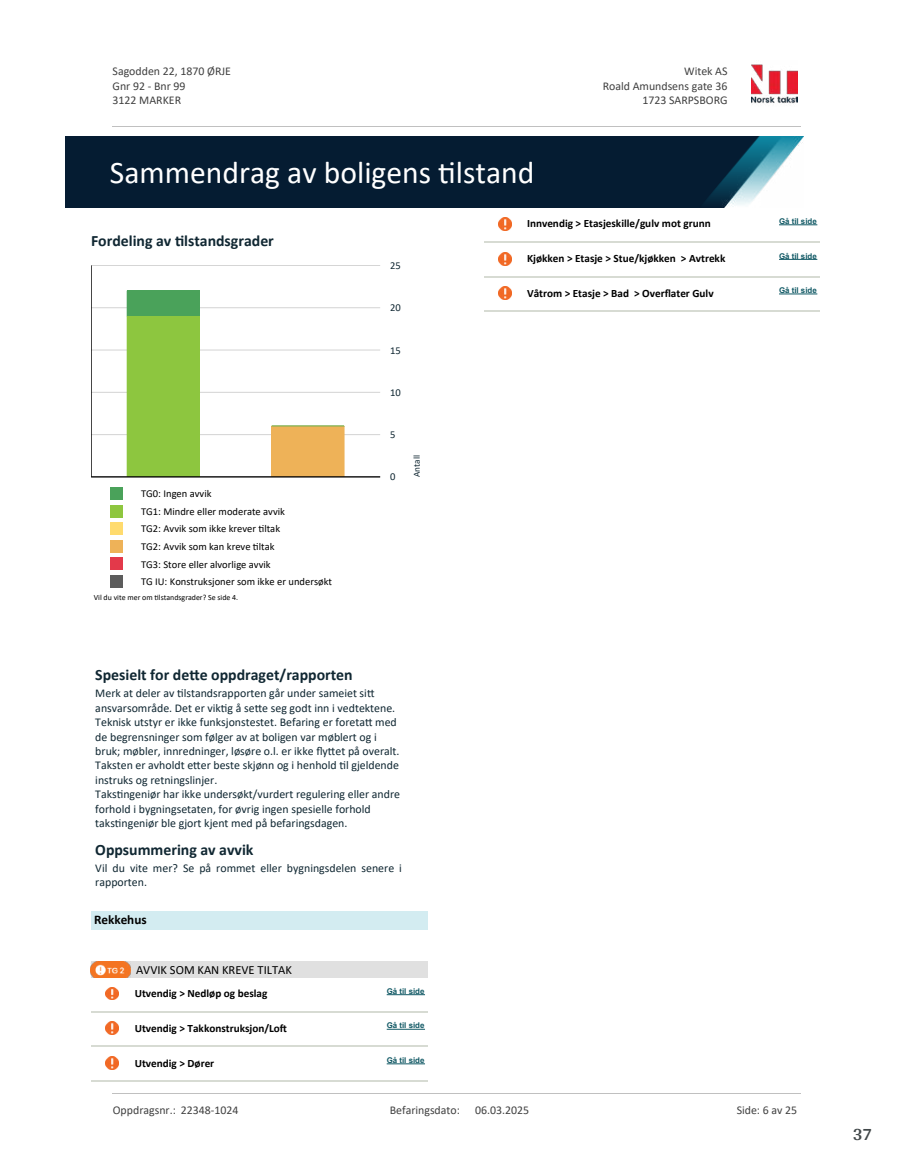
<style>
.page{position:relative;width:915px;height:1172px;background:#fff}
.page>*{position:absolute;margin:0;border:0;box-sizing:border-box;transform-origin:0 0}
.t1{font:31.65px "Calibri";color:#fff}
.t2{font:700 18px "Arya";color:#414749}
.t3{font:700 15.75px "Calibri";color:#102732}
.t4{font:700 13.2px "Calibri";color:#000}
.t5{font:12.45px "Calibri";color:#000}
.t6{font:11.85px/14.4px "Calibri";color:#102732}
.t7{font:11.85px/14.5px "Calibri";color:#404040}
.t8{font:700 11.25px "Calibri";color:#000}
.t9{font:10.5px/17.5px "Calibri";color:#000}
.t10{font:10.5px "Calibri";color:#102732}
.t11{font:9.15px "Calibri";color:#102732}
.t12{font:700 7.95px "Arial";color:#115965}
.t13{font:7.95px "Calibri";color:#000}
</style>
<div class="page">
<hr style="left:91px;top:434px;width:289px;height:1px;background:#d3d3d3">
<hr style="left:91px;top:392px;width:289px;height:1px;background:#d3d3d3">
<hr style="left:91px;top:349px;width:289px;height:1px;background:#d3d3d3">
<hr style="left:91px;top:307px;width:289px;height:1px;background:#d3d3d3">
<hr style="left:91px;top:265px;width:289px;height:1px;background:#d3d3d3">
<hr style="left:127px;top:477px;width:72px;height:1px;background:#eeb258">
<div style="left:127px;top:291px;width:73px;height:25px;border:1px solid #4aa25a"></div>
<div style="left:272px;top:426px;width:72px;height:51px;background:#eeb258"></div>
<div style="left:127px;top:316px;width:72px;height:161px;background:#8dc63f"></div>
<div style="left:127px;top:291px;width:72px;height:25px;background:#4aa25a"></div>
<hr style="left:91px;top:476px;width:289px;height:1px;background:#000">
<hr style="left:91px;top:265px;width:1px;height:212px;background:#000">
<div style="left:110px;top:487px;width:13px;height:13px;background:#4aa25a"></div>
<div style="left:110px;top:505px;width:13px;height:12px;background:#8ec63f"></div>
<div style="left:110px;top:522px;width:13px;height:13px;background:#ffdb6e"></div>
<div style="left:110px;top:540px;width:13px;height:13px;background:#eeb258"></div>
<div style="left:110px;top:558px;width:13px;height:12px;background:#e3394a"></div>
<div style="left:110px;top:575px;width:13px;height:13px;background:#5c5c5c"></div>
<div style="left:91px;top:911px;width:336px;height:19px;background:#d3ecf1"></div>
<svg style="left:130px;top:961px;width:2px;height:16px"></svg>
<img style="left:91px;top:961px;width:39px;height:16px">
<div style="left:132px;top:961px;width:252px;height:16px;background:#e0e0e0"></div>
<div style="left:384px;top:961px;width:43px;height:16px;background:#e0e0e0"></div>
<svg style="left:106px;top:987px;width:12px;height:13px"></svg>
<hr style="left:386px;top:994px;width:39px;height:1px;background:#115965">
<hr style="left:91px;top:1011px;width:41px;height:1px;background:#d7dbd3">
<hr style="left:132px;top:1011px;width:62px;height:1px;background:#d7dbd3">
<hr style="left:194px;top:1011px;width:66px;height:1px;background:#d7dbd3">
<hr style="left:260px;top:1011px;width:124px;height:1px;background:#d7dbd3">
<hr style="left:384px;top:1011px;width:43px;height:1px;background:#d7dbd3">
<svg style="left:106px;top:1022px;width:12px;height:12px"></svg>
<hr style="left:386px;top:1029px;width:39px;height:1px;background:#115965">
<hr style="left:91px;top:1046px;width:41px;height:1px;background:#d7dbd3">
<hr style="left:132px;top:1046px;width:62px;height:1px;background:#d7dbd3">
<hr style="left:194px;top:1046px;width:66px;height:1px;background:#d7dbd3">
<hr style="left:260px;top:1046px;width:124px;height:1px;background:#d7dbd3">
<hr style="left:384px;top:1046px;width:43px;height:1px;background:#d7dbd3">
<svg style="left:106px;top:1056px;width:12px;height:13px"></svg>
<hr style="left:386px;top:1063px;width:39px;height:1px;background:#115965">
<hr style="left:91px;top:1080px;width:41px;height:2px;background:#d7dbd3">
<hr style="left:132px;top:1080px;width:62px;height:2px;background:#d7dbd3">
<hr style="left:194px;top:1080px;width:66px;height:2px;background:#d7dbd3">
<hr style="left:260px;top:1080px;width:124px;height:2px;background:#d7dbd3">
<hr style="left:384px;top:1080px;width:43px;height:2px;background:#d7dbd3">
<svg style="left:498px;top:218px;width:13px;height:12px"></svg>
<hr style="left:778px;top:224px;width:39px;height:1px;background:#115965">
<hr style="left:483px;top:241px;width:41px;height:2px;background:#d7dbd3">
<hr style="left:524px;top:241px;width:62px;height:2px;background:#d7dbd3">
<hr style="left:586px;top:241px;width:66px;height:2px;background:#d7dbd3">
<hr style="left:652px;top:241px;width:124px;height:2px;background:#d7dbd3">
<hr style="left:776px;top:241px;width:43px;height:2px;background:#d7dbd3">
<svg style="left:498px;top:252px;width:13px;height:13px"></svg>
<hr style="left:778px;top:259px;width:39px;height:1px;background:#115965">
<hr style="left:483px;top:276px;width:41px;height:1px;background:#d7dbd3">
<hr style="left:524px;top:276px;width:62px;height:1px;background:#d7dbd3">
<hr style="left:586px;top:276px;width:66px;height:1px;background:#d7dbd3">
<hr style="left:652px;top:276px;width:124px;height:1px;background:#d7dbd3">
<hr style="left:776px;top:276px;width:43px;height:1px;background:#d7dbd3">
<svg style="left:498px;top:287px;width:13px;height:13px"></svg>
<hr style="left:778px;top:293px;width:39px;height:1px;background:#115965">
<hr style="left:483px;top:310px;width:41px;height:2px;background:#d7dbd3">
<hr style="left:524px;top:310px;width:62px;height:2px;background:#d7dbd3">
<hr style="left:586px;top:310px;width:66px;height:2px;background:#d7dbd3">
<hr style="left:652px;top:310px;width:124px;height:2px;background:#d7dbd3">
<hr style="left:776px;top:310px;width:43px;height:2px;background:#d7dbd3">
<img style="left:751px;top:64px;width:46px;height:40px">
<hr style="left:113px;top:127px;width:687px;height:1px;background:#c0c0c0">
<img style="left:65px;top:137px;width:738px;height:71px">
<hr style="left:113px;top:1093px;width:687px;height:1px;background:#c0c0c0">
<p class="t7" style="left:113px;top:64px;width:120px">Sagodden 22, 1870 ØRJE<br>Gnr 92 - Bnr 99<br>3122 MARKER</p>
<p class="t7" style="left:684px;top:64px;width:45px">Witek AS</p>
<p class="t7" style="left:602px;top:78px;width:126px">Roald Amundsens gate 36</p>
<p class="t7" style="left:642px;top:93px;width:87px">1723 SARPSBORG</p>
<h1 class="t1" style="left:110px;top:150px;width:426px">Sammendrag av boligens 琀椀lstand</h1>
<h3 class="t3" style="left:91px;top:230px;width:184px">Fordeling av 琀椀lstandsgrader</h3>
<p class="t9" style="left:141px;top:485px;width:192px">TG0: Ingen avvik<br>TG1: Mindre eller moderate avvik<br>TG2: Avvik som ikke krever 琀椀ltak<br>TG2: Avvik som kan kreve 琀椀ltak<br>TG3: Store eller alvorlige avvik<br>TG IU: Konstruksjoner som ikke er undersøkt</p>
<p class="t13" style="left:94px;top:592px;width:146px">Vil du vite mer om 琀椀lstandsgrader? Se side 4.</p>
<p class="t10" style="left:390px;top:258px;width:12px">25</p>
<p class="t10" style="left:390px;top:300px;width:12px">20</p>
<p class="t10" style="left:390px;top:343px;width:12px">15</p>
<p class="t10" style="left:390px;top:385px;width:12px">10</p>
<p class="t10" style="left:390px;top:427px;width:7px">5</p>
<p class="t10" style="left:390px;top:470px;width:7px">0</p>
<p class="t11" style="left:410px;top:477px;width:23px;rotate:-90deg">Antall</p>
<h3 class="t3" style="left:95px;top:664px;width:259px">Spesielt for de琀琀e oppdraget/rapporten</h3>
<p class="t6" style="left:95px;top:686px;width:306px">Merk at deler av 琀椀lstandsrapporten går under sameiet si琀琀ansvarsområde. Det er vik琀椀g å se琀琀e seg godt inn i vedtektene.<br>Teknisk utstyr er ikke funksjonstestet. Befaring er foreta琀琀 med de begrensninger som følger av at boligen var møblert og i bruk; møbler, innredninger, løsøre o.l. er ikke 昀氀y琀琀et på overalt.<br>Taksten er avholdt e琀琀er beste skjønn og i henhold 琀椀l gjeldende instruks og retningslinjer.<br>Taks琀椀ngeniør har ikke undersøkt/vurdert regulering eller andre forhold i bygningsetaten, for øvrig ingen spesielle forhold<br>taks琀椀ngeniør ble gjort kjent med på befaringsdagen.</p>
<h3 class="t3" style="left:95px;top:839px;width:160px">Oppsummering av avvik</h3>
<p class="t6" style="left:95px;top:860px;width:308px">Vil du vite mer? Se på rommet eller bygningsdelen senere i rapporten.</p>
<p class="t4" style="left:94px;top:910px;width:54px">Rekkehus</p>
<p class="t5" style="left:136px;top:961px;width:157px">AVVIK SOM KAN KREVE TILTAK</p>
<p class="t8" style="left:135px;top:986px;width:134px">Utvendig &gt; Nedløp og beslag</p>
<p class="t12" style="left:386px;top:985px;width:39px">Gå til side</p>
<p class="t8" style="left:135px;top:1020px;width:154px">Utvendig &gt; Takkonstruksjon/Lo昀琀</p>
<p class="t12" style="left:386px;top:1020px;width:39px">Gå til side</p>
<p class="t8" style="left:135px;top:1055px;width:81px">Utvendig &gt; Dører</p>
<p class="t12" style="left:386px;top:1054px;width:39px">Gå til side</p>
<p class="t8" style="left:527px;top:216px;width:185px">Innvendig &gt; Etasjeskille/gulv mot grunn</p>
<p class="t12" style="left:778px;top:216px;width:39px">Gå til side</p>
<p class="t8" style="left:527px;top:250px;width:200px">Kjøkken &gt; Etasje &gt; Stue/kjøkken &gt; Avtrekk</p>
<p class="t12" style="left:778px;top:250px;width:39px">Gå til side</p>
<p class="t8" style="left:527px;top:285px;width:188px">Våtrom &gt; Etasje &gt; Bad &gt; Over昀氀ater Gulv</p>
<p class="t12" style="left:778px;top:285px;width:39px">Gå til side</p>
<p class="t7" style="left:113px;top:1102px;width:127px">Oppdragsnr.: 22348-1024</p>
<p class="t7" style="left:389px;top:1102px;width:72px">Befaringsdato:</p>
<p class="t7" style="left:475px;top:1102px;width:55px">06.03.2025</p>
<p class="t7" style="left:736px;top:1102px;width:62px">Side: 6 av 25</p>
<h2 class="t2" style="left:852px;top:1123px;width:21px">37</h2>
</div>
